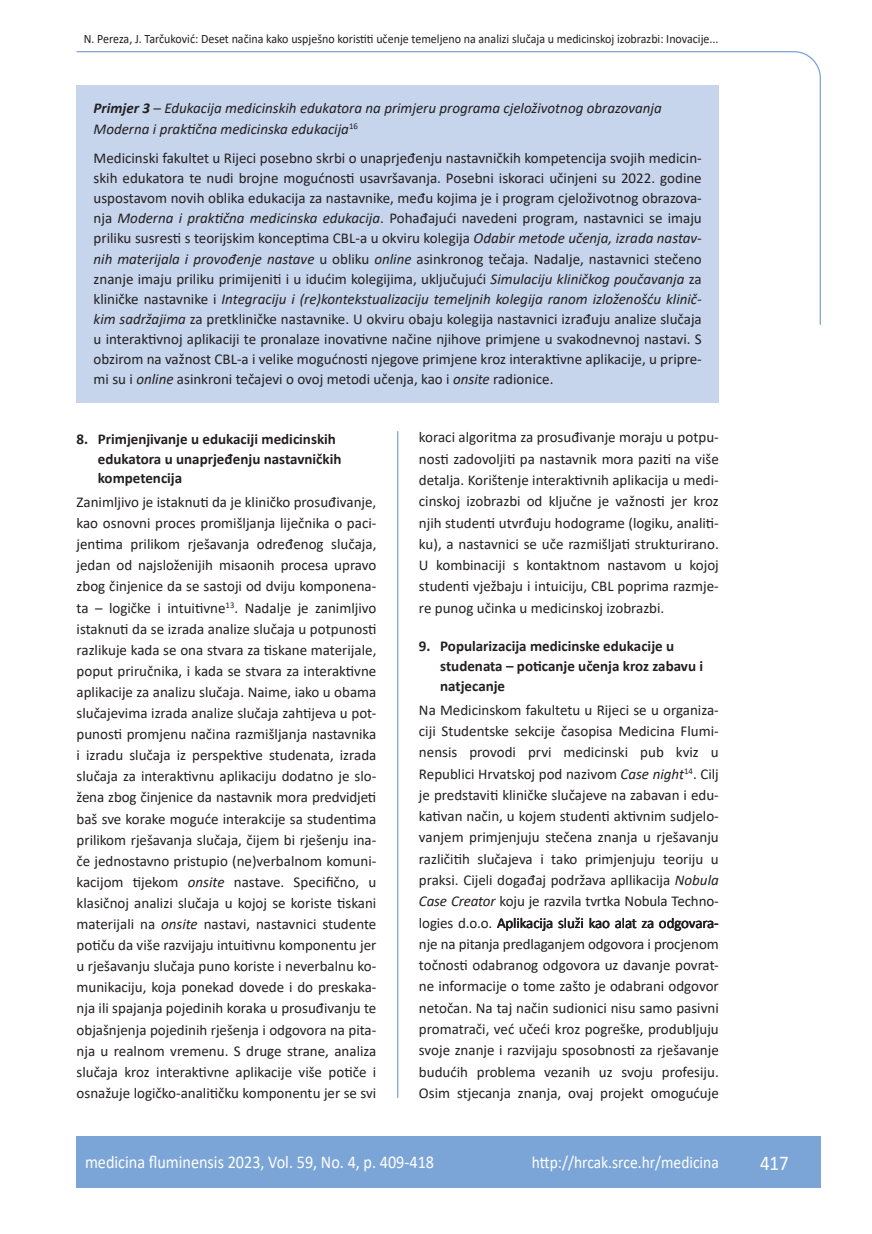
<style>
.page{position:relative;width:872px;height:1234px;background:#fff}
.page>*{position:absolute;margin:0;border:0;box-sizing:border-box;transform-origin:0 0}
.t1{font:21px "Calibri";color:#fff;scale:.9 1}
.t2{font:18px "Calibri";color:#fff;scale:.9 1}
.t3{font:17.25px "Calibri";color:#fff;scale:.9 1}
.osnovni_tekst{font:15px/21.1px "Calibri";color:#231f20;text-align:justify}
.podnaslov{font:700 15px/19.6px "Calibri";color:#231f20}
.osnovni_tekst-2{font:italic 15px/21px "Calibri";color:#231f20}
.glava{font:12.75px "Calibri";color:#231f20;scale:.94 1}
.s1{font-weight:700}
.s2{font-style:italic}
</style>
<div class="page">
<svg style="left:76px;top:51px;width:745px;height:275px"></svg>
<hr style="left:397px;top:431px;width:1px;height:666px;background:#7ca5d7">
<div style="left:77px;top:1135px;width:744px;height:51px;background:#7ca5d7"></div>
<div style="left:77px;top:85px;width:642px;height:318px;background:#c6d5ec"></div>
<p class="glava" style="left:84px;top:29px;width:677px">N. Pereza, J. Tarčuković: Deset načina kako uspješno koristiti učenje temeljeno na analizi slučaja u medicinskoj izobrazbi: Inovacije...</p>
<p class="osnovni_tekst-2" style="left:94px;top:97px;width:570px"><span class="s1">Primjer 3</span> – Edukacija medicinskih edukatora na primjeru programa cjeloživotnog obrazovanja<br>Moderna i praktična medicinska edukacija<sup>16</sup></p>
<p class="osnovni_tekst" style="left:94px;top:147px;width:610px;line-height:20.1px">Medicinski fakultet u Rijeci posebno skrbi o unaprjeđenju nastavničkih kompetencija svojih medicin&shy;skih edukatora te nudi brojne mogućnosti usavršavanja. Posebni iskoraci učinjeni su 2022. godine uspostavom novih oblika edukacija za nastavnike, među kojima je i program cjeloživotnog obrazova&shy;nja <span class="s2">Moderna i praktična medicinska edukacija</span>. Pohađajući navedeni program, nastavnici se imaju priliku susresti s teorijskim konceptima CBL-a u okviru kolegija <span class="s2">Odabir metode učenja, izrada nastav&shy;nih materijala i provođenje nastave</span> u obliku <span class="s2">online</span> asinkronog tečaja. Nadalje, nastavnici stečeno znanje imaju priliku primijeniti i u idućim kolegijima, uključujući <span class="s2">Simulaciju kliničkog poučavanja</span> za kliničke nastavnike i <span class="s2">Integraciju i (re)kontekstualizaciju temeljnih kolegija ranom izloženošću klinič&shy;kim sadržajima</span> za pretkliničke nastavnike. U okviru obaju kolegija nastavnici izrađuju analize slučaja u interaktivnoj aplikaciji te pronalaze inovativne načine njihove primjene u svakodnevnoj nastavi. S obzirom na važnost CBL-a i velike mogućnosti njegove primjene kroz interaktivne aplikacije, u pripre&shy;mi su i <span class="s2">online</span> asinkroni tečajevi o ovoj metodi učenja, kao i <span class="s2">onsite</span> radionice.</p>
<p class="podnaslov" style="left:98px;top:429px;width:245px;text-indent:-21px">8. Primjenjivanje u edukaciji medicinskih edukatora u unaprjeđenju nastavničkih kompetencija</p>
<p class="osnovni_tekst" style="left:77px;top:491px;width:301px">Zanimljivo je istaknuti da je kliničko prosuđivanje, kao osnovni proces promišljanja liječnika o paci&shy;jentima prilikom rješavanja određenog slučaja, jedan od najsloženijih misaonih procesa upravo zbog činjenice da se sastoji od dviju komponena&shy;ta – logičke i intuitivne<sup>13</sup>. Nadalje je zanimljivo istaknuti da se izrada analize slučaja u potpunosti razlikuje kada se ona stvara za tiskane materijale, poput priručnika, i kada se stvara za interaktivne aplikacije za analizu slučaja. Naime, iako u obama slučajevima izrada analize slučaja zahtijeva u pot&shy;punosti promjenu načina razmišljanja nastavnika i izradu slučaja iz perspektive studenata, izrada slučaja za interaktivnu aplikaciju dodatno je slo&shy;žena zbog činjenice da nastavnik mora predvidjeti baš sve korake moguće interakcije sa studentima prilikom rješavanja slučaja, čijem bi rješenju ina&shy;če jednostavno pristupio (ne)verbalnom komuni&shy;kacijom tijekom <span class="s2">onsite</span> nastave. Specifično, u klasičnoj analizi slučaja u kojoj se koriste tiskani materijali na <span class="s2">onsite</span> nastavi, nastavnici studente potiču da više razvijaju intuitivnu komponentu jer u rješavanju slučaja puno koriste i neverbalnu ko&shy;munikaciju, koja ponekad dovede i do preskaka&shy;nja ili spajanja pojedinih koraka u prosuđivanju te objašnjenja pojedinih rješenja i odgovora na pita&shy;nja u realnom vremenu. S druge strane, analiza slučaja kroz interaktivne aplikacije više potiče i osnažuje logičko-analitičku komponentu jer se svi</p>
<p class="osnovni_tekst" style="left:419px;top:426px;width:301px">koraci algoritma za prosuđivanje moraju u potpu&shy;nosti zadovoljiti pa nastavnik mora paziti na više detalja. Korištenje interaktivnih aplikacija u medi&shy;cinskoj izobrazbi od ključne je važnosti jer kroz njih studenti utvrđuju hodograme (logiku, analiti&shy;ku), a nastavnici se uče razmišljati strukturirano.<br>U kombinaciji s kontaktnom nastavom u kojoj studenti vježbaju i intuiciju, CBL poprima razmje&shy;re punog učinka u medicinskoj izobrazbi.</p>
<p class="podnaslov" style="left:440px;top:635px;width:264px;text-indent:-21px">9. Popularizacija medicinske edukacije u studenata – poticanje učenja kroz zabavu i natjecanje</p>
<p class="osnovni_tekst" style="left:419px;top:698px;width:301px">Na Medicinskom fakultetu u Rijeci se u organiza&shy;ciji Studentske sekcije časopisa Medicina Flumi&shy;nensis provodi prvi medicinski pub kviz u Republici Hrvatskoj pod nazivom <span class="s2">Case night</span><sup>14</sup>. Cilj je predstaviti kliničke slučajeve na zabavan i edu&shy;kativan način, u kojem studenti aktivnim sudjelo&shy;vanjem primjenjuju stečena znanja u rješavanju različitih slučajeva i tako primjenjuju teoriju u praksi. Cijeli događaj podržava apllikacija <span class="s2">Nobula Case Creator</span> koju je razvila tvrtka Nobula Techno&shy;logies d.o.o. Aplikacija služi kao alat za odgovara&shy;nje na pitanja predlaganjem odgovora i procjenom točnosti odabranog odgovora uz davanje povrat&shy;ne informacije o tome zašto je odabrani odgovor netočan. Na taj način sudionici nisu samo pasivni promatrači, već učeći kroz pogreške, produbljuju svoje znanje i razvijaju sposobnosti za rješavanje budućih problema vezanih uz svoju profesiju.<br>Osim stjecanja znanja, ovaj projekt omogućuje</p>
<p class="t2" style="left:85px;top:1149px;width:389px">medicina fluminensis 2023, Vol. 59, No. 4, p. 409-418</p>
<p class="t3" style="left:532px;top:1150px;width:209px">http://hrcak.srce.hr/medicina</p>
<p class="t1" style="left:760px;top:1147px;width:33px">417</p>
</div>
